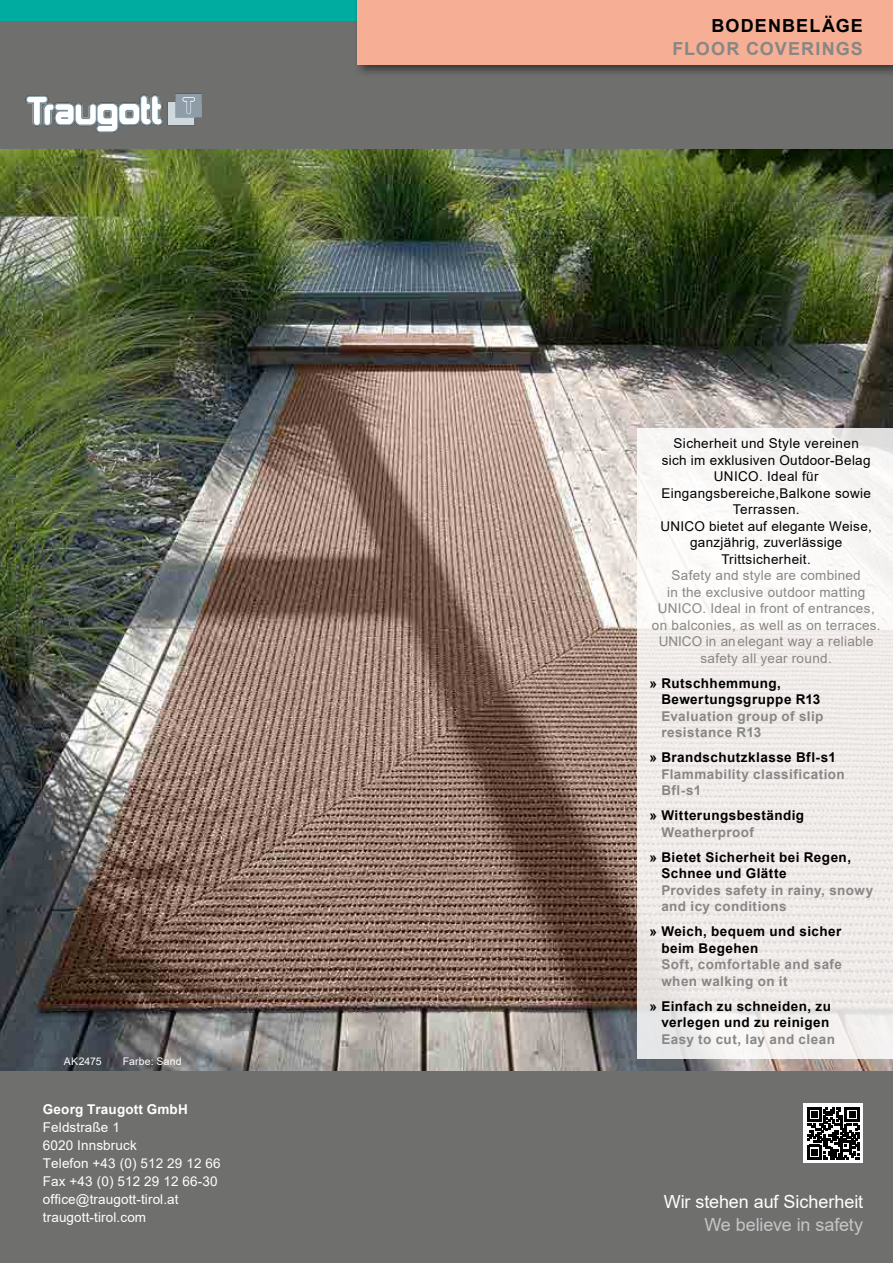
<style>
.page{position:relative;width:893px;height:1263px;background:#fff}
.page>*{position:absolute;margin:0;border:0;box-sizing:border-box;transform-origin:0 0}
.t1{font:18px "Arial";letter-spacing:-.005em;color:#fff}
.t2{font:18px "Arial";letter-spacing:-.01em;color:#c5c6c6}
.t3{font:700 18px "Arial";letter-spacing:.065em;color:#878786}
.t4{font:700 18px "Arial";letter-spacing:.065em;color:#000}
.t5{font:700 13.5px/16.5px "Arial";letter-spacing:.035em;color:#000}
.t6{font:700 13.5px/16.5px "Arial";letter-spacing:.03em;color:#878786}
.t7{font:13.5px/16.5px "Arial";letter-spacing:.025em;color:#000;text-align:center}
.t8{font:13.5px/16.5px "Arial";letter-spacing:.02em;color:#878786;text-align:center}
.t9{font:13.5px/18px "Arial";letter-spacing:.01em;color:#fff}
.t10{font:700 13.5px "Arial";letter-spacing:.015em;color:#fff}
.t11{font:10.5px "Arial";letter-spacing:.015em;color:#fff}
</style>
<div class="page">
<img style="left:0;top:149px;width:893px;height:922px">
<div style="left:0;top:0;width:893px;height:21px;background:#00ab9f"></div>
<div style="left:0;top:21px;width:893px;height:128px;background:#6f6f6e"></div>
<div style="left:0;top:1071px;width:893px;height:192px;background:#6f6f6e"></div>
<svg style="left:637px;top:428px;width:256px;height:631px;fill:#f3efed"></svg>
<div style="left:803px;top:1103px;width:60px;height:60px;background:#fff"></div>
<svg style="left:807px;top:1107px;width:52px;height:52px"></svg>
<div style="left:353px;top:0;width:540px;height:77px;background:#000;opacity:.5"></div>
<div style="left:357px;top:0;width:536px;height:65px;background:#f6af94"></div>
<img style="left:25px;top:93px;width:176px;height:40px">
<p class="t11" style="left:64px;top:1054px;width:39px">AK2475</p>
<p class="t11" style="left:123px;top:1054px;width:60px">Farbe: Sand</p>
<p class="t10" style="left:43px;top:1100px;width:146px">Georg Traugott GmbH</p>
<p class="t9" style="left:43px;top:1118px;width:179px">Feldstraße 1<br>6020 Innsbruck<br>Telefon +43 (0) 512 29 12 66<br>Fax +43 (0) 512 29 12 66-30 office@traugott-tirol.at traugott-tirol.com</p>
<h1 class="t4" style="left:711px;top:13px;width:153px">BODENBELÄGE</h1>
<h1 class="t3" style="left:672px;top:36px;width:192px">FLOOR COVERINGS</h1>
<p class="t7" style="left:660px;top:435px;width:213px">Sicherheit und Style vereinen sich im exklusiven Outdoor-Belag<br>UNICO. Ideal für<br>Eingangsbereiche,Balkone sowie<br>Terrassen.<br>UNICO bietet auf elegante Weise, ganzjährig, zuverlässige<br>Trittsicherheit.</p>
<p class="t8" style="left:652px;top:567px;width:230px">Safety and style are combined<br>in the exclusive outdoor matting<br>UNICO. Ideal in front of entrances, on balconies, as well as on terraces.<br>UNICO in an elegant way a reliable safety all year round.</p>
<p class="t5" style="left:661px;top:675px;width:161px;text-indent:-12px">» Rutschhemmung,<br>Bewertungsgruppe R13</p>
<p class="t6" style="left:661px;top:708px;width:164px">Evaluation group of slip resistance R13</p>
<p class="t5" style="left:649px;top:749px;width:188px">» Brandschutzklasse Bfl-s1</p>
<p class="t6" style="left:661px;top:766px;width:185px">Flammability classification<br>Bfl-s1</p>
<p class="t5" style="left:649px;top:807px;width:156px">» Witterungsbeständig</p>
<p class="t6" style="left:661px;top:824px;width:94px">Weatherproof</p>
<p class="t5" style="left:661px;top:849px;width:191px;text-indent:-12px">» Bietet Sicherheit bei Regen,<br>Schnee und Glätte</p>
<p class="t6" style="left:661px;top:882px;width:213px">Provides safety in rainy, snowy and icy conditions</p>
<p class="t5" style="left:661px;top:923px;width:182px;text-indent:-12px">» Weich, bequem und sicher beim Begehen</p>
<p class="t6" style="left:661px;top:956px;width:182px">Soft, comfortable and safe when walking on it</p>
<p class="t5" style="left:649px;top:998px;width:183px;text-align:right">» Einfach zu schneiden, zu verlegen und zu reinigen</p>
<p class="t6" style="left:661px;top:1031px;width:175px">Easy to cut, lay and clean</p>
<h1 class="t1" style="left:664px;top:1189px;width:201px">Wir stehen auf Sicherheit</h1>
<h1 class="t2" style="left:704px;top:1212px;width:160px">We believe in safety</h1>
</div>
